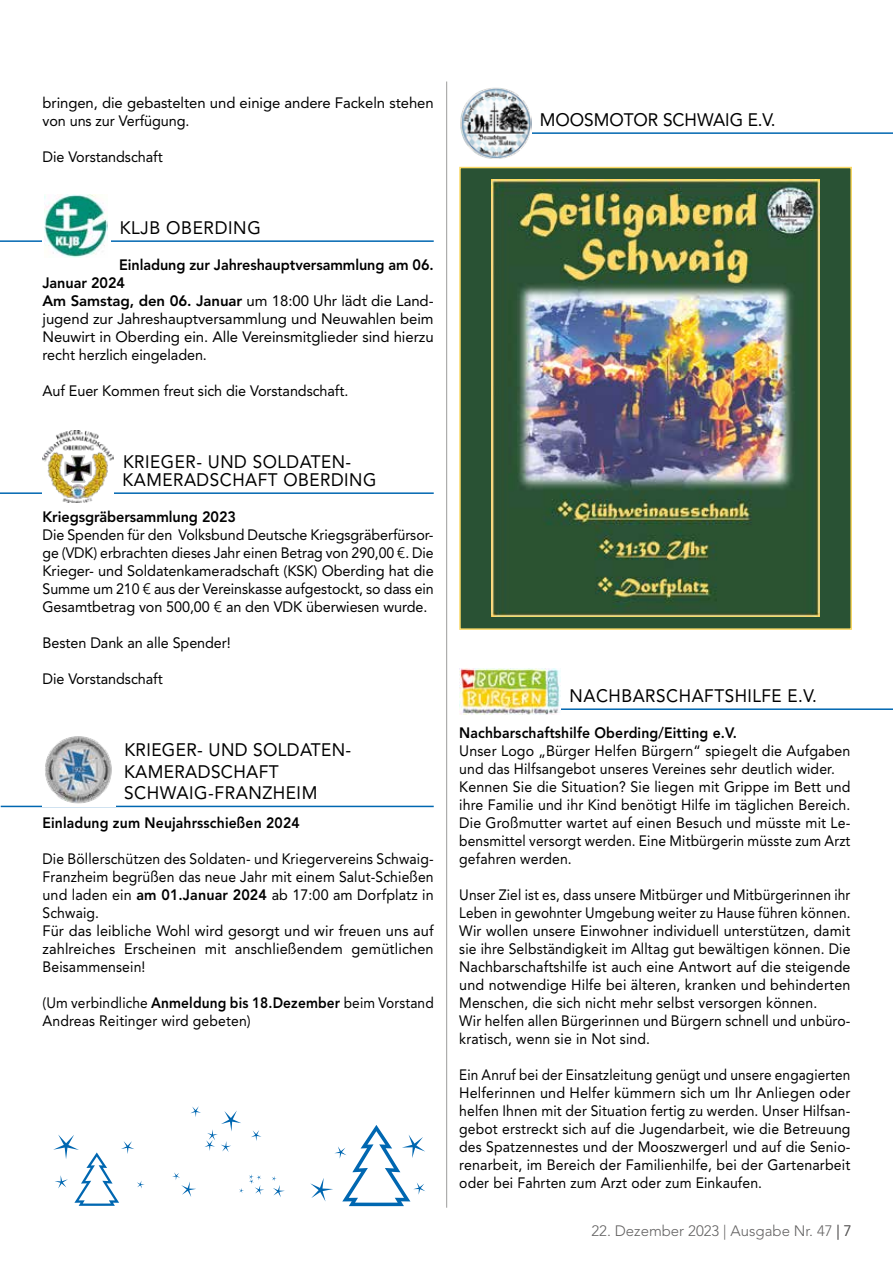
<style>
.page{position:relative;width:893px;height:1263px;background:#fff}
.page>*{position:absolute;margin:0;border:0;box-sizing:border-box;transform-origin:0 0}
.t1{font:18px/18px "Avenir LT Std";letter-spacing:.03em;color:#000;scale:.95 1}
.t2{font:18px/21.6px "Avenir LT Std";letter-spacing:.03em;color:#000;scale:.96 1}
.t3{font:18px "Avenir LT Std";letter-spacing:-.005em;color:#000;scale:.96 1}
.t4{font:15px/18px "Avenir LT Std";letter-spacing:.01em;color:#000;text-align:justify;scale:.95 1}
.t5{font:15px/18px "Avenir LT Std";letter-spacing:.01em;color:#000;scale:.92 1}
.t6{font:15px/18px "Avenir LT Std";letter-spacing:.01em;color:#000;text-align:justify;scale:.9 1}
.t7{font:15px/18px "Avenir LT Std";letter-spacing:.01em;color:#000}
.t8{font:15px/18px "Avenir LT Std";letter-spacing:.01em;color:#000;scale:.93 1}
.t9{font:15px "Avenir LT Std";letter-spacing:.01em;color:#000;scale:.96 1}
.t10{font:15px/18px "Avenir LT Std";letter-spacing:.01em;color:#000;scale:.91 1}
.t11{font:800 15px "Avenir LT Std";letter-spacing:.01em;color:#000;scale:.93 1}
.t12{font:300 15px "Avenir LT Std";color:#646363}
.t13{font:800 15px "Avenir LT Std";letter-spacing:.01em;color:#000;scale:.96 1}
.s1{font-weight:800}
</style>
<div class="page">
<hr style="left:446px;top:81px;width:1px;height:1127px;background:#9d9d9c">
<hr style="left:0;top:240px;width:434px;height:2px;background:#0067b1">
<hr style="left:0;top:492px;width:434px;height:2px;background:#0067b1">
<hr style="left:1px;top:806px;width:433px;height:1px;background:#0067b1">
<div style="left:43px;top:189px;width:68px;height:71px;background:#fff"></div>
<img style="left:45px;top:194px;width:63px;height:63px">
<img style="left:43px;top:430px;width:71px;height:72px">
<div style="left:43px;top:733px;width:73px;height:74px;background:#fff"></div>
<img style="left:45px;top:736px;width:67px;height:68px">
<hr style="left:459px;top:132px;width:434px;height:2px;background:#0067b1">
<hr style="left:459px;top:708px;width:434px;height:2px;background:#0067b1">
<img style="left:459px;top:87px;width:72px;height:72px">
<div style="left:460px;top:168px;width:391px;height:461px;background:#295234"></div>
<img style="left:492px;top:180px;width:327px;height:436px">
<div style="left:459px;top:167px;width:393px;height:463px;border:2px solid #fad965"></div>
<img style="left:459px;top:668px;width:102px;height:47px">
<svg style="left:172px;top:1172px;width:24px;height:25px"></svg>
<svg style="left:272px;top:1176px;width:13px;height:21px"></svg>
<svg style="left:239px;top:1174px;width:25px;height:21px"></svg>
<svg style="left:53px;top:1135px;width:92px;height:71px"></svg>
<svg style="left:310px;top:1125px;width:115px;height:81px"></svg>
<svg style="left:251px;top:1130px;width:10px;height:11px"></svg>
<svg style="left:190px;top:1106px;width:51px;height:46px"></svg>
<p class="t7" style="left:43px;top:94px;width:393px">bringen, die gebastelten und einige andere Fackeln stehen von uns zur Verfügung.</p>
<p class="t9" style="left:43px;top:148px;width:127px">Die Vorstandschaft</p>
<p class="t2" style="left:120px;top:217px;width:149px">KLJB OBERDING</p>
<p class="t7" style="left:43px;top:256px;width:393px;text-indent:77px"><span class="s1">Einladung zur Jahreshauptversammlung am 06.<br>Januar 2024<br>Am Samstag, den 06. Januar</span> um 18:00 Uhr lädt die Land&shy;jugend zur Jahreshauptversammlung und Neuwahlen beim Neuwirt in Oberding ein. Alle Vereinsmitglieder sind hierzu recht herzlich eingeladen.</p>
<p class="t9" style="left:43px;top:382px;width:320px">Auf Euer Kommen freut sich die Vorstandschaft.</p>
<p class="t1" style="left:122px;top:453px;width:269px">KRIEGER- UND SOLDATEN-<br>KAMERADSCHAFT OBERDING</p>
<p class="t13" style="left:43px;top:508px;width:203px">Kriegsgräbersammlung 2023</p>
<p class="t4" style="left:43px;top:526px;width:413px">Die Spenden für den Volksbund Deutsche Kriegsgräberfürsor&shy;ge (VDK) erbrachten dieses Jahr einen Betrag von 290,00 €. Die Krieger- und Soldatenkameradschaft (KSK) Oberding hat die Summe um 210 € aus der Vereinskasse aufgestockt, so dass ein Gesamtbetrag von 500,00 € an den VDK überwiesen wurde.</p>
<p class="t9" style="left:43px;top:634px;width:198px">Besten Dank an alle Spender!</p>
<p class="t9" style="left:43px;top:670px;width:127px">Die Vorstandschaft</p>
<p class="t2" style="left:124px;top:739px;width:237px">KRIEGER- UND SOLDATEN-<br>KAMERADSCHAFT<br>SCHWAIG-FRANZHEIM</p>
<p class="t11" style="left:43px;top:814px;width:278px">Einladung zum Neujahrsschießen 2024</p>
<p class="t8" style="left:43px;top:850px;width:422px">Die Böllerschützen des Soldaten- und Kriegervereins Schwaig-Franzheim begrüßen das neue Jahr mit einem Salut-Schießen und laden ein <span class="s1">am 01.Januar 2024</span> ab 17:00 am Dorfplatz in Schwaig.<br>Für das leibliche Wohl wird gesorgt und wir freuen uns auf zahlreiches Erscheinen mit anschließendem gemütlichen Beisammensein!</p>
<p class="t10" style="left:43px;top:994px;width:431px">(Um verbindliche <span class="s1">Anmeldung bis 18.Dezember</span> beim Vorstand<br>Andreas Reitinger wird gebeten)</p>
<p class="t3" style="left:540px;top:109px;width:247px">MOOSMOTOR SCHWAIG E.V.</p>
<p class="t1" style="left:570px;top:687px;width:262px">NACHBARSCHAFTSHILFE E.V.</p>
<p class="t11" style="left:459px;top:724px;width:300px">Nachbarschaftshilfe Oberding/Eitting e.V.</p>
<p class="t4" style="left:459px;top:742px;width:413px;text-align:left">Unser Logo „Bürger Helfen Bürgern“ spiegelt die Aufgaben und das Hilfsangebot unseres Vereines sehr deutlich wider.<br>Kennen Sie die Situation? Sie liegen mit Grippe im Bett und ihre Familie und ihr Kind benötigt Hilfe im täglichen Bereich.<br>Die Großmutter wartet auf einen Besuch und müsste mit Le&shy;bensmittel versorgt werden. Eine Mitbürgerin müsste zum Arzt gefahren werden.</p>
<p class="t5" style="left:459px;top:886px;width:427px">Unser Ziel ist es, dass unsere Mitbürger und Mitbürgerinnen ihr Leben in gewohnter Umgebung weiter zu Hause führen können.<br>Wir wollen unsere Einwohner individuell unterstützen, damit sie ihre Selbständigkeit im Alltag gut bewältigen können. Die Nachbarschaftshilfe ist auch eine Antwort auf die steigende und notwendige Hilfe bei älteren, kranken und behinderten Menschen, die sich nicht mehr selbst versorgen können.<br>Wir helfen allen Bürgerinnen und Bürgern schnell und unbüro&shy;kratisch, wenn sie in Not sind.</p>
<p class="t6" style="left:459px;top:1066px;width:436px">Ein Anruf bei der Einsatzleitung genügt und unsere engagierten Helferinnen und Helfer kümmern sich um Ihr Anliegen oder helfen Ihnen mit der Situation fertig zu werden. Unser Hilfsan&shy;gebot erstreckt sich auf die Jugendarbeit, wie die Betreuung des Spatzennestes und der Mooszwergerl und auf die Senio&shy;renarbeit, im Bereich der Familienhilfe, bei der Gartenarbeit oder bei Fahrten zum Arzt oder zum Einkaufen.</p>
<p class="t12" style="left:591px;top:1222px;width:262px">22. Dezember 2023 | Ausgabe Nr. 47 | 7</p>
</div>
